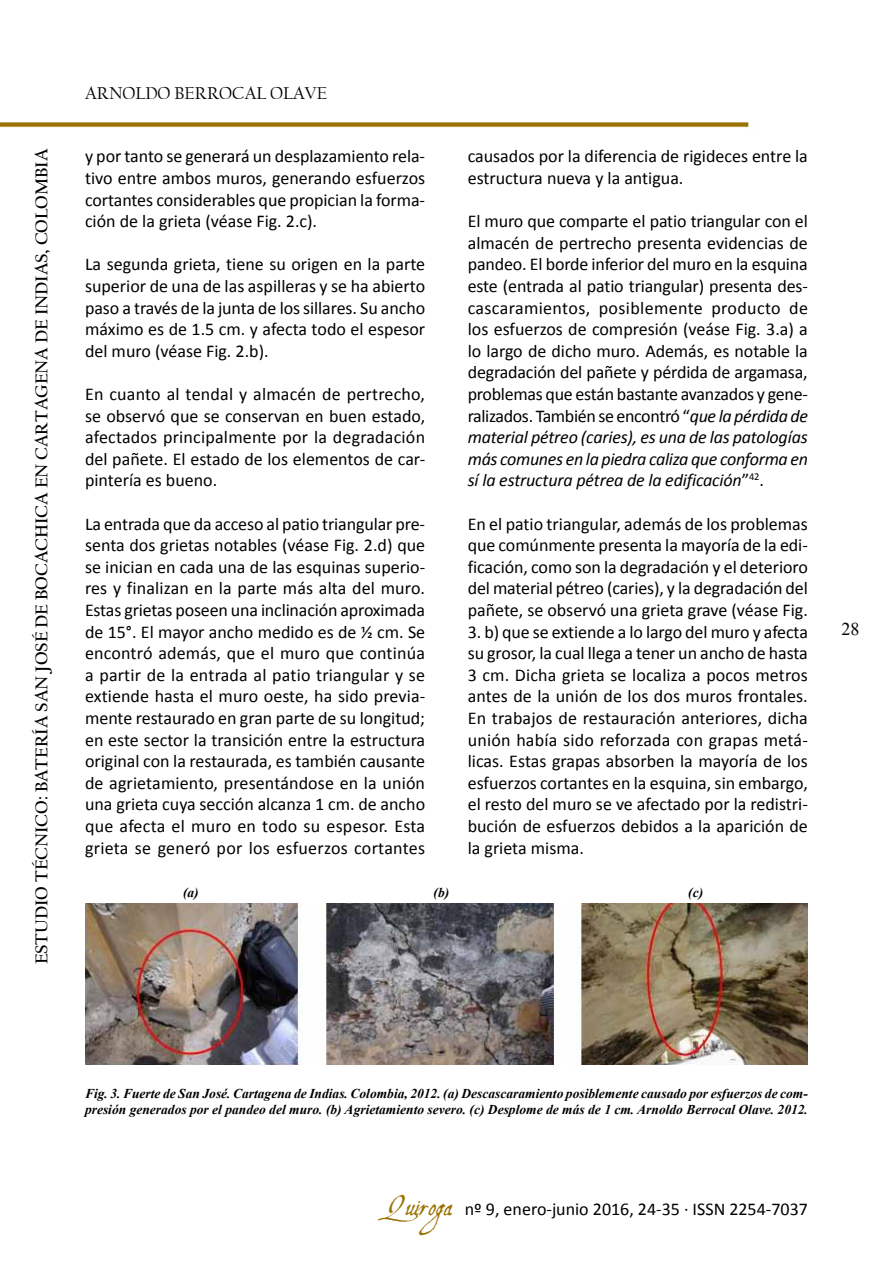
<style>
.page{position:relative;width:893px;height:1263px;background:#fff}
.page>*{position:absolute;margin:0;border:0;box-sizing:border-box;transform-origin:0 0}
.t1{font:18px/21.6px "Calibri";color:#000;text-align:justify}
.t2{font:700 18px "Californian FB";color:#000}
.t3{font:18px "Californian FB";color:#000}
.t4{font:18px "Times New Roman";color:#000}
.t5{font:italic 700 13.5px/16.2px "Times New Roman";color:#000}
.s1{font-style:italic}
.s2{font-family:"Aquiline";font-size:27px;color:#9b7305}
</style>
<div class="page">
<img style="left:0;top:122px;width:749px;height:6px">
<img style="left:86px;top:903px;width:722px;height:162px">
<p class="t2" style="left:31px;top:964px;width:816px;rotate:-90deg">Estudio Técnico: Batería San José De Bocachica En Cartagena De Indias, Colombia</p>
<p class="t3" style="left:85px;top:83px;width:112px">ARNOLDO BERR</p>
<p class="t3" style="left:219px;top:83px;width:86px">OCAL OLAVE</p>
<p class="t1" style="left:85px;top:146px;width:342px">y por tanto se generará un desplazamiento rela&shy;tivo entre ambos muros, generando esfuerzos cortantes considerables que propician la forma&shy;ción de la grieta (véase Fig. 2.c).</p>
<p class="t1" style="left:85px;top:254px;width:342px">La segunda grieta, tiene su origen en la parte superior de una de las aspilleras y se ha abierto paso a través de la junta de los sillares. Su ancho máximo es de 1.5 cm. y afecta todo el espesor del muro (véase Fig. 2.b).</p>
<p class="t1" style="left:85px;top:383px;width:342px">En cuanto al tendal y almacén de pertrecho, se observó que se conservan en buen estado, afectados principalmente por la degradación del pañete. El estado de los elementos de car&shy;pintería es bueno.</p>
<p class="t1" style="left:85px;top:513px;width:342px">La entrada que da acceso al patio triangular pre&shy;senta dos grietas notables (véase Fig. 2.d) que se inician en cada una de las esquinas superio&shy;res y finalizan en la parte más alta del muro.<br>Estas grietas poseen una inclinación aproximada de 15°. El mayor ancho medido es de ½ cm. Se encontró además, que el muro que continúa a partir de la entrada al patio triangular y se extiende hasta el muro oeste, ha sido previa&shy;mente restaurado en gran parte de su longitud; en este sector la transición entre la estructura original con la restaurada, es también causante de agrietamiento, presentándose en la unión una grieta cuya sección alcanza 1 cm. de ancho que afecta el muro en todo su espesor. Esta grieta se generó por los esfuerzos cortantes</p>
<p class="t1" style="left:468px;top:146px;width:342px">causados por la diferencia de rigideces entre la estructura nueva y la antigua.</p>
<p class="t1" style="left:468px;top:210px;width:342px">El muro que comparte el patio triangular con el almacén de pertrecho presenta evidencias de pandeo. El borde inferior del muro en la esquina este (entrada al patio triangular) presenta des&shy;cascaramientos, posiblemente producto de los esfuerzos de compresión (veáse Fig. 3.a) a lo largo de dicho muro. Además, es notable la degradación del pañete y pérdida de argamasa, problemas que están bastante avanzados y gene&shy;ralizados. También se encontró “<span class="s1">que la pérdida de material pétreo (caries), es una de las patologías más comunes en la piedra caliza que conforma en sí la estructura pétrea de la edificación</span>”<sup>42</sup>.</p>
<p class="t1" style="left:468px;top:513px;width:342px">En el patio triangular, además de los problemas que comúnmente presenta la mayoría de la edi&shy;ficación, como son la degradación y el deterioro del material pétreo (caries), y la degradación del pañete, se observó una grieta grave (véase Fig.</p>
<p class="t1" style="left:468px;top:621px;width:342px">3. b) que se extiende a lo largo del muro y afecta su grosor, la cual llega a tener un ancho de hasta 3 cm. Dicha grieta se localiza a pocos metros antes de la unión de los dos muros frontales.<br>En trabajos de restauración anteriores, dicha unión había sido reforzada con grapas metá&shy;licas. Estas grapas absorben la mayoría de los esfuerzos cortantes en la esquina, sin embargo, el resto del muro se ve afectado por la redistri&shy;bución de esfuerzos debidos a la aparición de la grieta misma.</p>
<p class="t5" style="left:183px;top:884px;width:17px">(a)</p>
<p class="t5" style="left:433px;top:884px;width:17px">(b)</p>
<p class="t5" style="left:688px;top:884px;width:16px">(c)</p>
<p class="t4" style="left:841px;top:616px;width:19px">28</p>
<p class="t5" style="left:85px;top:1085px;width:724px">Fig. 3. Fuerte de San José. Cartagena de Indias. Colombia, 2012. (a) Descascaramiento posiblemente causado por esfuerzos de com&shy;presión generados por el pandeo del muro. (b) Agrietamiento severo. (c) Desplome de más de 1 cm. Arnoldo Berrocal Olave. 2012.</p>
<p class="t1" style="left:386px;top:1198px;width:316px"><span class="s2">Quiroga</span> nº 9, enero-junio 2016, 24-35 · ISSN</p>
<p class="t1" style="left:729px;top:1198px;width:80px">2254-7037</p>
</div>
